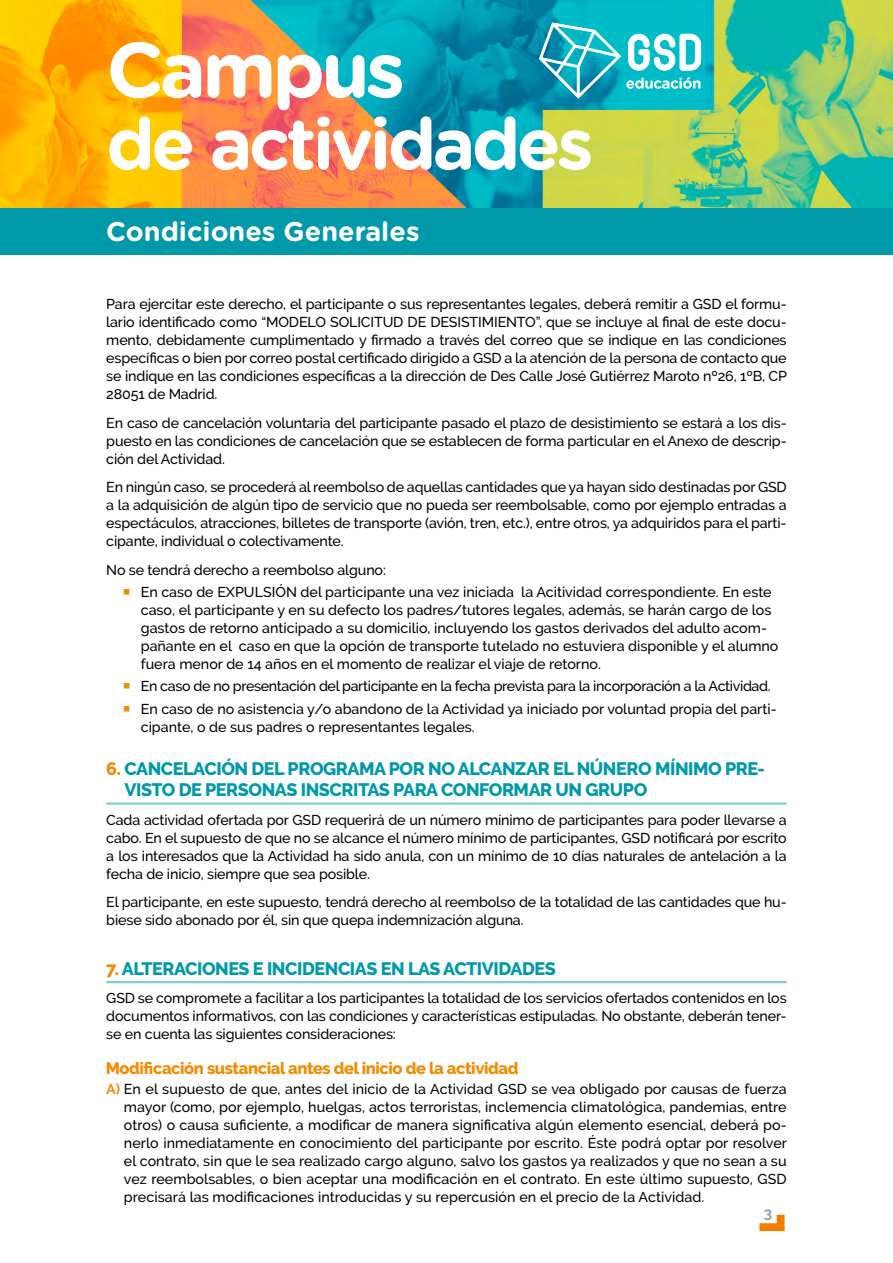
<style>
.page{position:relative;width:893px;height:1263px;background:#fff}
.page>*{position:absolute;margin:0;border:0;box-sizing:border-box;transform-origin:0 0}
.t1{font:700 78px "Gotham Rounded";letter-spacing:-.05em;color:#fff}
.t2{font:700 72px "Gotham Rounded";letter-spacing:-.05em;color:#fff}
.t3{font:700 27px "Gotham Rounded";color:#fff}
.t4{font:800 18px/21.6px "Raleway";letter-spacing:-.025em;color:#0099a9}
.t5{font:800 16.5px "Raleway";letter-spacing:-.025em;color:#f28b00}
.t6{font:700 15px "Raleway";color:#9d9d9c}
.t7{font:500 14.25px/18px "Raleway";letter-spacing:-.01em;color:#000;text-align:justify}
.s1{color:#f28b00}
.s2{font-weight:700;color:#f28b00}
</style>
<div class="page">
<img style="left:0;top:0;width:893px;height:208px">
<div style="left:0;top:208px;width:893px;height:47px;background:#0099a9"></div>
<svg style="left:759px;top:1215px;width:26px;height:16px"></svg>
<svg style="left:539px;top:22px;width:162px;height:77px"></svg>
<hr style="left:106px;top:802px;width:681px;height:3px;background:#80ccd4">
<hr style="left:106px;top:981px;width:681px;height:2px;background:#80ccd4">
<h1 class="t1" style="left:106px;top:13px;width:300px">Campus</h1>
<h2 class="t2" style="left:106px;top:91px;width:489px">de actividades</h2>
<h3 class="t3" style="left:106px;top:211px;width:315px">Condiciones Generales</h3>
<p class="t7" style="left:106px;top:295px;width:682px">Para ejercitar este derecho, el participante o sus representantes legales, deberá remitir a GSD el formu&shy;lario identificado como “MODELO SOLICITUD DE DESISTIMIENTO”, que se incluye al final de este docu&shy;mento, debidamente cumplimentado y firmado a través del correo que se indique en las condiciones específicas o bien por correo postal certificado dirigido a GSD a la atención de la persona de contacto que se indique en las condiciones específicas a la dirección de Des Calle José Gutiérrez Maroto nº26, 1ºB, CP 28051 de Madrid.</p>
<p class="t7" style="left:106px;top:414px;width:682px">En caso de cancelación voluntaria del participante pasado el plazo de desistimiento se estará a los dis&shy;puesto en las condiciones de cancelación que se establecen de forma particular en el Anexo de descrip&shy;ción del Actividad.</p>
<p class="t7" style="left:106px;top:478px;width:682px">En ningún caso, se procederá al reembolso de aquellas cantidades que ya hayan sido destinadas por GSD a la adquisición de algún tipo de servicio que no pueda ser reembolsable, como por ejemplo entradas a espectáculos, atracciones, billetes de transporte (avión, tren, etc.), entre otros, ya adquiridos para el parti&shy;cipante, individual o colectivamente.</p>
<p class="t7" style="left:141px;top:559px;width:632px;line-height:22.2px;text-indent:-34px">No se tendrá derecho a reembolso alguno:<br>En caso de EXPULSIÓN del participante una vez iniciada la Acitividad correspondiente. En este</p>
<p class="t7" style="left:141px;top:601px;width:639px;text-align:left">caso, el participante y en su defecto los padres/tutores legales, además, se harán cargo de los gastos de retorno anticipado a su domicilio, incluyendo los gastos derivados del adulto acom&shy;pañante en el caso en que la opción de transporte tutelado no estuviera disponible y el alumno fuera menor de 14 años en el momento de realizar el viaje de retorno.</p>
<p class="t7" style="left:141px;top:675px;width:637px;line-height:22.2px">En caso de no presentación del participante en la fecha prevista para la incorporación a la Actividad.<br>En caso de no asistencia y/o abandono de la Actividad ya iniciado por voluntad propia del parti-</p>
<p class="t7" style="left:141px;top:718px;width:336px">cipante, o de sus padres o representantes legales.</p>
<p class="t4" style="left:124px;top:757px;width:642px;text-indent:-18px"><span class="s1">6.</span> CANCELACIÓN DEL PROGRAMA POR NO ALCANZAR EL NÚNERO MÍNIMO PRE-<br>VISTO DE PERSONAS INSCRITAS PARA CONFORMAR UN GRUPO</p>
<p class="t7" style="left:106px;top:811px;width:682px">Cada actividad ofertada por GSD requerirá de un número mínimo de participantes para poder llevarse a cabo. En el supuesto de que no se alcance el número mínimo de participantes, GSD notificará por escrito a los interesados que la Actividad ha sido anula, con un mínimo de 10 días naturales de antelación a la fecha de inicio, siempre que sea posible.</p>
<p class="t7" style="left:106px;top:893px;width:682px">El participante, en este supuesto, tendrá derecho al reembolso de la totalidad de las cantidades que hu&shy;biese sido abonado por él, sin que quepa indemnización alguna.</p>
<p class="t4" style="left:106px;top:958px;width:451px"><span class="s1">7.</span> ALTERACIONES E INCIDENCIAS EN LAS ACTIVIDADES</p>
<p class="t7" style="left:106px;top:989px;width:682px">GSD se compromete a facilitar a los participantes la totalidad de los servicios ofertados contenidos en los documentos informativos, con las condiciones y características estipuladas. No obstante, deberán tener&shy;se en cuenta las siguientes consideraciones:</p>
<p class="t5" style="left:106px;top:1059px;width:317px">Modificación sustancial antes del inicio dela</p>
<p class="t5" style="left:447px;top:1059px;width:73px">actividad</p>
<p class="t7" style="left:124px;top:1080px;width:665px;text-indent:-18px"><span class="s2">A)</span> En el supuesto de que, antes del inicio de la Actividad GSD se vea obligado por causas de fuerza mayor (como, por ejemplo, huelgas, actos terroristas, inclemencia climatológica, pandemias, entre otros) o causa suficiente, a modificar de manera significativa algún elemento esencial, deberá po&shy;nerlo inmediatamente en conocimiento del participante por escrito. Éste podrá optar por resolver el contrato, sin que le sea realizado cargo alguno, salvo los gastos ya realizados y que no sean a su vez reembolsables, o bien aceptar una modificación en el contrato. En este último supuesto, GSD precisará las modificaciones introducidas y su repercusión en el precio de la Actividad.</p>
<p class="t6" style="left:764px;top:1203px;width:10px">3</p>
</div>
